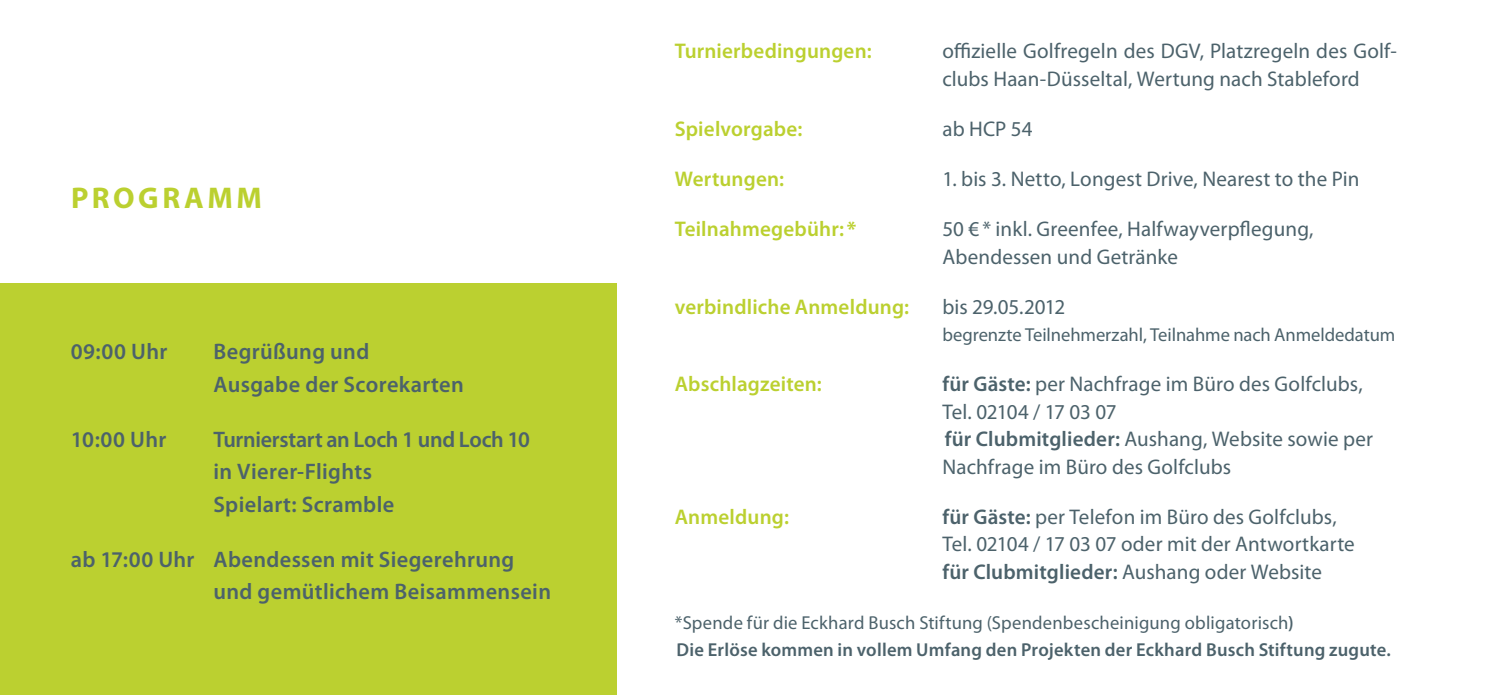
<style>
.page{position:relative;width:1489px;height:695px;background:#fff}
.page>*{position:absolute;margin:0;border:0;box-sizing:border-box;transform-origin:0 0}
.t1{font:700 30px "Myriad Pro";color:#bbd030}
.t2{font:600 22.5px/32.5px "Myriad Pro";letter-spacing:.015em;color:#4c626b}
.t3{font:21.25px/27.5px "Myriad Pro";letter-spacing:.005em;color:#4c626b}
.t4{font:600 21.25px "Myriad Pro";letter-spacing:.01em;color:#bbd030}
.t5{font:600 18.75px/27px "Myriad Pro";letter-spacing:.01em;color:#4c626b}
.t6{font:18.75px "Myriad Pro";letter-spacing:-.005em;color:#4c626b}
.s1{font-weight:700}
.s2{font-weight:600}
.s3{font-weight:400}
</style>
<div class="page">
<div style="left:0;top:283px;width:617px;height:411px;background:#bbd030"></div>
<h1 class="t1" style="left:71px;top:178px;width:44px">PROGRA</h1>
<h1 class="t1" style="left:207px;top:178px;width:56px">MM</h1>
<p class="t2" style="left:71px;top:334px;width:98px">09:00 Uhr</p>
<p class="t2" style="left:213px;top:334px;width:252px">Begrüßung und<br>Ausgabe der Scorekarten</p>
<p class="t2" style="left:71px;top:422px;width:97px">10:00 Uhr</p>
<p class="t2" style="left:213px;top:422px;width:318px">Turnierstart an Loch 1 und Loch 10 in Vierer-Flights<br>Spielart: Scramble</p>
<p class="t2" style="left:213px;top:542px;width:339px;text-indent:-143px">ab 17:00 Uhr Abendessen mit Siegerehrung und gemütlichem Beisammensein</p>
<p class="t4" style="left:674px;top:38px;width:198px">Turnierbedingungen:</p>
<p class="t3" style="left:942px;top:37px;width:456px">offizielle Golfregeln des DGV, Platzregeln des Golf&shy;clubs Haan-Düsseltal, Wertung nach Stableford</p>
<p class="t4" style="left:674px;top:115px;width:129px">Spielvorgabe:</p>
<p class="t3" style="left:942px;top:115px;width:92px">ab HCP 54</p>
<p class="t4" style="left:674px;top:165px;width:111px">Wertungen:</p>
<p class="t3" style="left:942px;top:165px;width:418px">1. bis 3. Netto, Longest Drive, Nearest to the Pin</p>
<p class="t4" style="left:674px;top:215px;width:183px">Teilnahmegebühr: <span class="s1">*</span></p>
<p class="t3" style="left:942px;top:215px;width:372px">50 € * inkl. Greenfee, Halfwayverpflegung,<br>Abendessen und Getränke</p>
<p class="t4" style="left:674px;top:293px;width:236px">verbindliche Anmeldung:</p>
<p class="t3" style="left:942px;top:292px;width:124px">bis 29.05.2012</p>
<p class="t6" style="left:942px;top:323px;width:454px">begrenzte Teilnehmerzahl, Teilnahme nach Anmeldedatum</p>
<p class="t4" style="left:674px;top:370px;width:149px">Abschlagzeiten:</p>
<p class="t3" style="left:942px;top:370px;width:432px"><span class="s2">für Gäste:</span> per Nachfrage im Büro des Golfclubs, Tel. 02104 / 17 03 07<br><span class="s2">für Clubmitglieder:</span> Aushang, Website sowie per Nachfrage im Büro des Golfclubs</p>
<p class="t4" style="left:674px;top:503px;width:116px">Anmeldung:</p>
<p class="t3" style="left:942px;top:502px;width:414px"><span class="s2">für Gäste:</span> per Telefon im Büro des Golfclubs,<br>Tel. 02104 / 17 03 07 oder mit der Antwortkarte <span class="s2">für Clubmitglieder:</span> Aushang oder Website</p>
<p class="t5" style="left:674px;top:608px;width:717px"><span class="s3">*Spende für die Eckhard Busch Stiftung (Spendenbescheinigung obligatorisch</span>)<br>Die Erlöse kommen in vollem Umfang den Projekten der Eckhard Busch Stiftung zugute.</p>
</div>
